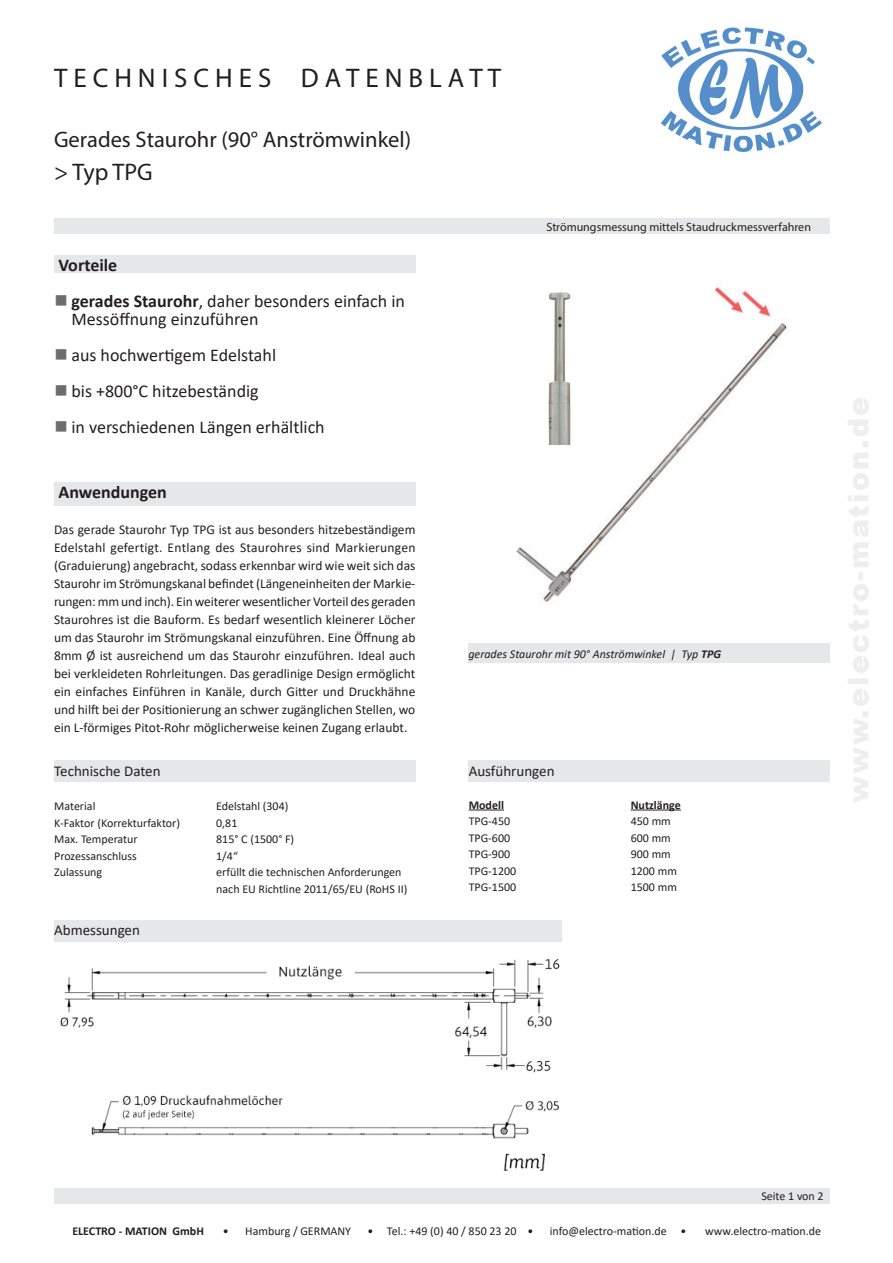
<style>
.page{position:relative;width:893px;height:1263px;background:#fff}
.page>*{position:absolute;margin:0;border:0;box-sizing:border-box;transform-origin:0 0}
.t1{font:27px "Myriad Pro";color:#231f20}
.t2{font:24px "Myriad Pro";color:#231f20}
.t3{font:22.5px "Myriad Pro";color:#231f20}
.t4{font:18px/36px "Calibri";color:#231f20}
.t5{font:700 18px "Calibri";color:#231f20}
.t6{font:15px "Calibri";color:#231f20}
.t7{font:13.5px/18px "Calibri";color:#231f20;text-align:justify}
.t8{font:12px/16.5px "Calibri";color:#231f20}
.t9{font:12px "Myriad Pro";color:#231f20}
.t10{font:italic 12px "Calibri";color:#231f20}
.t11{font:700 12px "Calibri";color:#231f20}
.s1{font-weight:700}
</style>
<div class="page">
<div style="left:54px;top:482px;width:361px;height:24px;background:#e6e7e9"></div>
<div style="left:54px;top:1188px;width:776px;height:15px;background:#e6e7e9"></div>
<div style="left:54px;top:218px;width:775px;height:16px;background:#e6e7e9"></div>
<div style="left:468px;top:644px;width:362px;height:19px;background:#e6e7e9"></div>
<div style="left:54px;top:760px;width:361px;height:22px;background:#e6e7e9"></div>
<img style="left:660px;top:27px;width:162px;height:126px">
<div style="left:54px;top:255px;width:362px;height:18px;background:#e6e7e9"></div>
<img style="left:516px;top:287px;width:272px;height:317px">
<img style="left:516px;top:287px;width:138px;height:157px">
<div style="left:468px;top:760px;width:362px;height:22px;background:#e6e7e9"></div>
<hr style="left:469px;top:810px;width:35px;height:1px;background:#231f20">
<hr style="left:631px;top:810px;width:50px;height:1px;background:#231f20">
<div style="left:54px;top:920px;width:508px;height:22px;background:#e6e7e9"></div>
<img style="left:60px;top:958px;width:500px;height:213px">
<h1 class="t1" style="left:54px;top:61px;width:449px">T E C H N I S C H E S D A T E N B L A T T</h1>
<h3 class="t3" style="left:54px;top:125px;width:359px">Gerades Staurohr (90° Anströmwinkel)</h3>
<h2 class="t2" style="left:54px;top:157px;width:100px">&gt; Typ TPG</h2>
<h3 class="t4" style="left:71px;top:246px;width:335px;text-indent:-13px"><span class="s1">Vorteile<br>gerades Staurohr</span>, daher besonders einfach in</h3>
<h3 class="t4" style="left:71px;top:300px;width:255px">Messöffnung einzuführen<br>aus hochwertigem Edelstahl<br>bis +800°C hitzebeständig<br>in verschiedenen Längen erhältlich</h3>
<h3 class="t5" style="left:58px;top:480px;width:110px">Anwendungen</h3>
<p class="t7" style="left:54px;top:520px;width:363px">Das gerade Staurohr Typ TPG ist aus besonders hitzebeständigem Edelstahl gefertigt. Entlang des Staurohres sind Markierungen (Graduierung) angebracht, sodass erkennbar wird wie weit sich das Staurohr im Strömungskanal befindet (Längeneinheiten der Markie&shy;rungen: mm und inch). Ein weiterer wesentlicher Vorteil des geraden Staurohres ist die Bauform. Es bedarf wesentlich kleinerer Löcher um das Staurohr im Strömungskanal einzuführen. Eine Öffnung ab 8mm Ø ist ausreichend um das Staurohr einzuführen. Ideal auch bei verkleideten Rohrleitungen. Das geradlinige Design ermöglicht ein einfaches Einführen in Kanäle, durch Gitter und Druckhähne und hilft bei der Positionierung an schwer zugänglichen Stellen, wo ein L-förmiges Pitot-Rohr möglicherweise keinen Zugang erlaubt.</p>
<p class="t6" style="left:54px;top:760px;width:108px">Technische Daten</p>
<p class="t8" style="left:54px;top:798px;width:43px">Material</p>
<p class="t8" style="left:216px;top:798px;width:74px">Edelstahl (304)</p>
<p class="t8" style="left:54px;top:814px;width:127px">K-Faktor (Korrekturfaktor)</p>
<p class="t8" style="left:216px;top:814px;width:23px">0,81</p>
<p class="t8" style="left:54px;top:831px;width:85px">Max. Temperatur</p>
<p class="t8" style="left:216px;top:831px;width:80px">815° C (1500° F)</p>
<p class="t8" style="left:54px;top:847px;width:84px">Prozessanschluss</p>
<p class="t8" style="left:216px;top:847px;width:23px">1/4“</p>
<p class="t8" style="left:54px;top:864px;width:50px">Zulassung</p>
<p class="t8" style="left:216px;top:864px;width:193px">erfüllt die technischen Anforderungen nach EU Richtline 2011/65/EU (RoHS II)</p>
<p class="t6" style="left:54px;top:920px;width:87px">Abmessungen</p>
<p class="t9" style="left:546px;top:219px;width:266px">Strömungsmessung mittels Staudruckmessverfahren</p>
<p class="t10" style="left:468px;top:646px;width:254px">gerades Staurohr mit 90° Anströmwinkel | Typ <span class="s1">TPG</span></p>
<p class="t6" style="left:469px;top:760px;width:87px">Ausführungen</p>
<p class="t11" style="left:469px;top:796px;width:37px">Modell</p>
<p class="t11" style="left:631px;top:796px;width:52px">Nutzlänge</p>
<p class="t8" style="left:469px;top:813px;width:43px">TPG-450</p>
<p class="t8" style="left:631px;top:813px;width:42px">450 mm</p>
<p class="t8" style="left:469px;top:829px;width:43px">TPG-600</p>
<p class="t8" style="left:631px;top:829px;width:42px">600 mm</p>
<p class="t8" style="left:469px;top:846px;width:43px">TPG-900</p>
<p class="t8" style="left:631px;top:846px;width:42px">900 mm</p>
<p class="t8" style="left:469px;top:862px;width:49px">TPG-1200</p>
<p class="t8" style="left:631px;top:862px;width:48px">1200 mm</p>
<p class="t8" style="left:469px;top:879px;width:49px">TPG-1500</p>
<p class="t8" style="left:631px;top:879px;width:48px">1500 mm</p>
<p class="t8" style="left:761px;top:1187px;width:64px">Seite 1 von 2</p>
<p class="t11" style="left:72px;top:1222px;width:133px">ELECTRO - MATION GmbH</p>
<p class="t8" style="left:223px;top:1222px;width:130px">• Hamburg / GERMANY</p>
<p class="t8" style="left:367px;top:1222px;width:167px">• Tel.: +49 (0) 40 / 850 23 20 •</p>
<p class="t8" style="left:550px;top:1222px;width:138px">info@electro-mation.de •</p>
<p class="t8" style="left:705px;top:1222px;width:117px">www.electro-mation.de</p>
</div>
